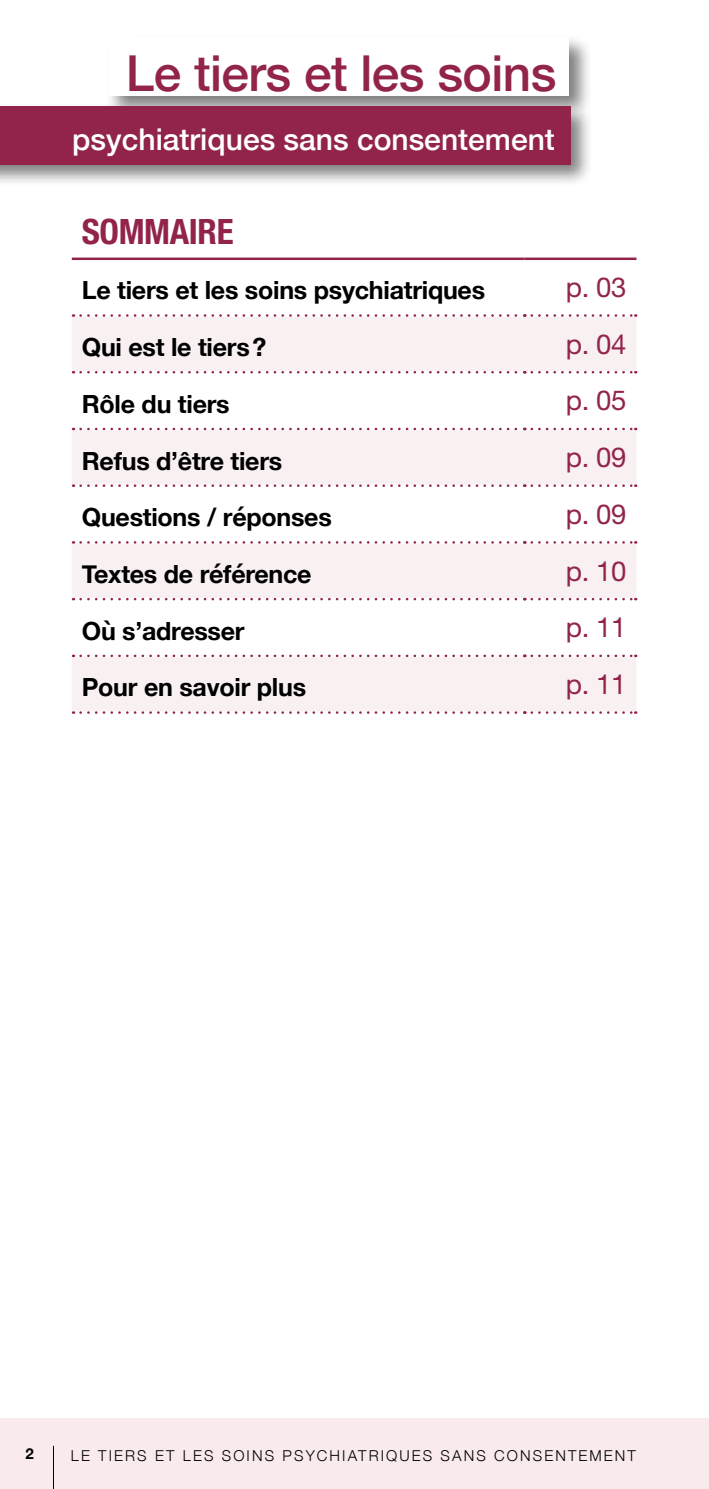
<style>
.page{position:relative;width:709px;height:1489px;background:#fff}
.page>*{position:absolute;margin:0;border:0;box-sizing:border-box;transform-origin:0 0}
.GROS_TITRE_DANS_BLOC{font:500 49.5px "Helvetica Neue";letter-spacing:-.01em;color:#92244b}
.INTERTITRE_COULEUR{font:700 condensed 35px "Helvetica Neue";letter-spacing:-.01em;color:#92244b}
.GROS_TITRE_DANS_BLOC-2{font:500 30px "Helvetica Neue";color:#fff}
.CHAPEAUX{font:27.5px "Helvetica Neue LT Std";letter-spacing:-.015em;color:#92244b}
.TEXTE_NORMAL_NOIR{font:700 25px "Helvetica Neue";letter-spacing:-.01em;color:#000}
.t1{font:300 15px "Helvetica Neue";letter-spacing:.14em;color:#000}
.t2{font:700 15px "Helvetica Neue";color:#000}
</style>
<div class="page">
<div style="left:0;top:1417px;width:709px;height:71px;background:#f9ebed"></div>
<div style="left:104px;top:34px;width:489px;height:86px;background:#000;opacity:.5"></div>
<div style="left:108px;top:38px;width:461px;height:58px;background:#fff"></div>
<div style="left:0;top:102px;width:594px;height:86px;background:#000;opacity:.5"></div>
<div style="left:0;top:106px;width:570px;height:58px;background:#92244b"></div>
<svg style="left:72px;top:315px;width:564px;height:397px;fill:#f9f0f2"></svg>
<hr style="left:73px;top:314px;width:451px;height:3px;background:#fff">
<hr style="left:73px;top:427px;width:451px;height:3px;background:#fff">
<hr style="left:73px;top:371px;width:451px;height:2px;background:#fff">
<hr style="left:524px;top:314px;width:111px;height:3px;background:#fff">
<hr style="left:524px;top:427px;width:111px;height:3px;background:#fff">
<hr style="left:524px;top:371px;width:111px;height:2px;background:#fff">
<hr style="left:73px;top:484px;width:451px;height:3px;background:#fff">
<hr style="left:524px;top:484px;width:111px;height:3px;background:#fff">
<hr style="left:73px;top:541px;width:451px;height:2px;background:#fff">
<hr style="left:524px;top:541px;width:111px;height:2px;background:#fff">
<hr style="left:73px;top:598px;width:451px;height:2px;background:#fff">
<hr style="left:524px;top:598px;width:111px;height:2px;background:#fff">
<hr style="left:73px;top:654px;width:451px;height:3px;background:#fff">
<hr style="left:524px;top:654px;width:111px;height:3px;background:#fff">
<hr style="left:73px;top:711px;width:451px;height:2px;background:#fff">
<hr style="left:524px;top:711px;width:111px;height:2px;background:#fff">
<hr style="left:72px;top:257px;width:452px;height:3px;background:#92244b">
<hr style="left:524px;top:257px;width:112px;height:3px;background:#92244b">
<svg style="left:81px;top:314px;width:444px;height:3px"></svg>
<svg style="left:531px;top:314px;width:105px;height:3px"></svg>
<svg style="left:81px;top:427px;width:444px;height:3px"></svg>
<svg style="left:531px;top:427px;width:105px;height:3px"></svg>
<svg style="left:81px;top:371px;width:444px;height:2px"></svg>
<svg style="left:531px;top:371px;width:105px;height:2px"></svg>
<svg style="left:81px;top:484px;width:444px;height:3px"></svg>
<svg style="left:531px;top:484px;width:105px;height:3px"></svg>
<svg style="left:81px;top:541px;width:444px;height:2px"></svg>
<svg style="left:531px;top:541px;width:105px;height:2px"></svg>
<svg style="left:81px;top:598px;width:444px;height:2px"></svg>
<svg style="left:531px;top:598px;width:105px;height:2px"></svg>
<svg style="left:81px;top:654px;width:444px;height:3px"></svg>
<svg style="left:531px;top:654px;width:105px;height:3px"></svg>
<svg style="left:81px;top:711px;width:444px;height:2px"></svg>
<svg style="left:531px;top:711px;width:105px;height:2px"></svg>
<hr style="left:53px;top:1445px;width:1px;height:43px;background:#000">
<p class="GROS_TITRE_DANS_BLOC" style="left:126px;top:34px;width:432px">Le tiers et les soins</p>
<p class="GROS_TITRE_DANS_BLOC-2" style="left:72px;top:115px;width:484px">psychiatriques sans consentement</p>
<p class="INTERTITRE_COULEUR" style="left:82px;top:210px;width:153px">SOMMAIRE</p>
<p class="TEXTE_NORMAL_NOIR" style="left:82px;top:271px;width:405px">Le tiers et les soins psychiatriques</p>
<p class="CHAPEAUX" style="left:566px;top:271px;width:62px">p. 03</p>
<p class="TEXTE_NORMAL_NOIR" style="left:82px;top:327px;width:186px">Qui est le tiers?</p>
<p class="CHAPEAUX" style="left:566px;top:327px;width:62px">p. 04</p>
<p class="TEXTE_NORMAL_NOIR" style="left:82px;top:384px;width:149px">Rôle du tiers</p>
<p class="CHAPEAUX" style="left:566px;top:384px;width:62px">p. 05</p>
<p class="TEXTE_NORMAL_NOIR" style="left:82px;top:441px;width:202px">Refus d’être tiers</p>
<p class="CHAPEAUX" style="left:566px;top:441px;width:62px">p. 09</p>
<p class="TEXTE_NORMAL_NOIR" style="left:82px;top:497px;width:251px">Questions / réponses</p>
<p class="CHAPEAUX" style="left:566px;top:497px;width:62px">p. 09</p>
<p class="TEXTE_NORMAL_NOIR" style="left:82px;top:554px;width:231px">Textes de référence</p>
<p class="CHAPEAUX" style="left:566px;top:554px;width:62px">p. 10</p>
<p class="TEXTE_NORMAL_NOIR" style="left:82px;top:611px;width:164px">Où s’adresser</p>
<p class="CHAPEAUX" style="left:566px;top:611px;width:62px">p. 11</p>
<p class="TEXTE_NORMAL_NOIR" style="left:82px;top:668px;width:226px">Pour en savoir plus</p>
<p class="CHAPEAUX" style="left:566px;top:667px;width:62px">p. 11</p>
<p class="t2" style="left:26px;top:1441px;width:10px">2</p>
<p class="t1" style="left:71px;top:1443px;width:566px">LE TIERS ET LES SOINS PSYCHIATRIQUES SANS CONSENTEMENT</p>
</div>
